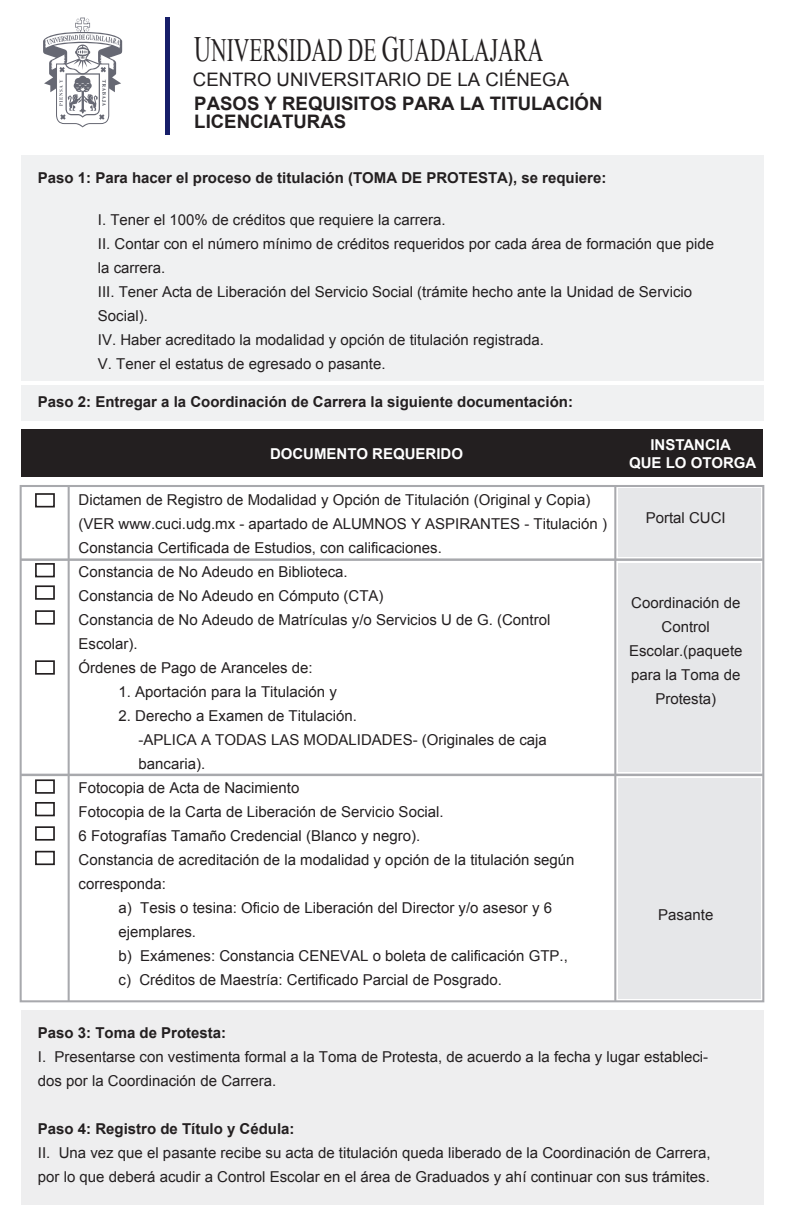
<style>
.page{position:relative;width:792px;height:1224px;background:#fff}
.page>*{position:absolute;margin:0;border:0;box-sizing:border-box;transform-origin:0 0}
.t1{font:32.6px "Times New Roman";color:#231f20;scale:.66 1}
.t2{font:700 18.6px/18.6px "Arial";color:#231f20}
.t3{font:18.6px "Arial";color:#231f20}
.t4{font:15px/24px "Arial";color:#231f20}
.t5{font:700 15px "Arial";color:#231f20}
.t6{font:700 15px/18px "Arial";color:#fff;text-align:center}
.s1{font-size:35.6px}
</style>
<div class="page">
<div style="left:618px;top:488px;width:142px;height:69px;background:#e6e7e9"></div>
<div style="left:618px;top:563px;width:142px;height:209px;background:#e6e7e9"></div>
<div style="left:618px;top:778px;width:142px;height:221px;background:#e6e7e9"></div>
<div style="left:21px;top:155px;width:742px;height:226px;background:#f0f1f2"></div>
<div style="left:21px;top:1010px;width:742px;height:195px;background:#eeeeef"></div>
<div style="left:21px;top:385px;width:742px;height:36px;background:#f0f1f2"></div>
<div style="left:21px;top:429px;width:594px;height:48px;background:#231f20"></div>
<div style="left:615px;top:429px;width:148px;height:48px;background:#231f20"></div>
<svg style="left:43px;top:18px;width:79px;height:109px"></svg>
<hr style="left:166px;top:18px;width:4px;height:117px;background:#171e69">
<hr style="left:68px;top:486px;width:2px;height:515px;background:#a8a9ad">
<hr style="left:614px;top:486px;width:2px;height:515px;background:#a8a9ad">
<hr style="left:21px;top:558px;width:742px;height:3px;background:#a8a9ad">
<hr style="left:21px;top:774px;width:742px;height:2px;background:#a8a9ad">
<svg style="left:35px;top:493px;width:20px;height:15px"></svg>
<svg style="left:35px;top:563px;width:20px;height:15px"></svg>
<svg style="left:35px;top:585px;width:20px;height:15px"></svg>
<svg style="left:35px;top:610px;width:20px;height:15px"></svg>
<svg style="left:35px;top:660px;width:20px;height:15px"></svg>
<svg style="left:35px;top:779px;width:20px;height:15px"></svg>
<svg style="left:35px;top:802px;width:20px;height:15px"></svg>
<svg style="left:35px;top:826px;width:20px;height:15px"></svg>
<svg style="left:35px;top:850px;width:20px;height:16px"></svg>
<h1 class="t1" style="left:194px;top:28px;width:530px"><span class="s1">U</span>NIVERSIDAD DE <span class="s1">G</span>UADALAJARA</h1>
<p class="t3" style="left:193px;top:67px;width:378px">CENTRO UNIVERSITARIO DE LA CIÉNEGA</p>
<p class="t2" style="left:194px;top:95px;width:410px">PASOS Y REQUISITOS PARA LA TITULACIÓN<br>LICENCIATURAS</p>
<p class="t5" style="left:38px;top:168px;width:570px">Paso 1: Para hacer el proceso de titulación (TOMA DE PROTESTA), se requiere:</p>
<p class="t4" style="left:98px;top:208px;width:618px">I. Tener el 100% de créditos que requiere la carrera.<br>II. Contar con el número mínimo de créditos requeridos por cada área de formación que pide la carrera.<br>III. Tener Acta de Liberación del Servicio Social (trámite hecho ante la Unidad de Servicio Social).<br>IV. Haber acreditado la modalidad y opción de titulación registrada.<br>V. Tener el estatus de egresado o pasante.</p>
<p class="t5" style="left:38px;top:391px;width:537px">Paso 2: Entregar a la Coordinación de Carrera la siguiente documentación:</p>
<p class="t6" style="left:270px;top:446px;width:195px">DOCUMENTO REQUERIDO</p>
<p class="t6" style="left:629px;top:437px;width:129px">INSTANCIA<br>QUE LO OTORGA</p>
<p class="t4" style="left:79px;top:488px;width:530px">Dictamen de Registro de Modalidad y Opción de Titulación (Original y Copia) (VER www.cuci.udg.mx - apartado de ALUMNOS Y ASPIRANTES - Titulación )<br>Constancia Certificada de Estudios, con calificaciones.<br>Constancia de No Adeudo en Biblioteca.<br>Constancia de No Adeudo en Cómputo (CTA)<br>Constancia de No Adeudo de Matrículas y/o Servicios U de G. (Control Escolar).<br>Órdenes de Pago de Aranceles de:</p>
<p class="t4" style="left:119px;top:680px;width:220px">1. Aportación para la Titulación y</p>
<p class="t4" style="left:119px;top:704px;width:240px">2. Derecho a Examen de Titulación.</p>
<p class="t4" style="left:139px;top:728px;width:410px">-APLICA A TODAS LAS MODALIDADES- (Originales de caja</p>
<p class="t4" style="left:139px;top:752px;width:68px">bancaria).</p>
<p class="t4" style="left:79px;top:776px;width:222px">Fotocopia de Acta de Nacimiento</p>
<p class="t4" style="left:79px;top:800px;width:367px">Fotocopia de la Carta de Liberación de Servicio Social.</p>
<p class="t4" style="left:79px;top:824px;width:343px">6 Fotografías Tamaño Credencial (Blanco y negro).</p>
<p class="t4" style="left:79px;top:848px;width:498px">Constancia de acreditación de la modalidad y opción de la titulación según</p>
<p class="t4" style="left:79px;top:872px;width:89px">corresponda:</p>
<p class="t4" style="left:119px;top:896px;width:435px">a) Tesis o tesina: Oficio de Liberación del Director y/o asesor y 6</p>
<p class="t4" style="left:119px;top:920px;width:79px">ejemplares.</p>
<p class="t4" style="left:119px;top:944px;width:451px">b) Exámenes: Constancia CENEVAL o boleta de calificación GTP.,</p>
<p class="t4" style="left:119px;top:968px;width:385px">c) Créditos de Maestría: Certificado Parcial de Posgrado.</p>
<p class="t5" style="left:38px;top:1023px;width:190px">Paso 3: Toma de Protesta:</p>
<p class="t4" style="left:38px;top:1045px;width:672px">I. Presentarse con vestimenta formal a la Toma de Protesta, de acuerdo a la fecha y lugar estableci&shy;dos por la Coordinación de Carrera.</p>
<p class="t5" style="left:38px;top:1119px;width:258px">Paso 4: Registro de Título y Cédula:</p>
<p class="t4" style="left:38px;top:1141px;width:674px">II. Una vez que el pasante recibe su acta de titulación queda liberado de la Coordinación de Carrera, por lo que deberá acudir a Control Escolar en el área de Graduados y ahí continuar con sus trámites.</p>
<p class="t4" style="left:646px;top:506px;width:82px">Portal CUCI</p>
<p class="t4" style="left:629px;top:591px;width:115px;text-align:center">Coordinación de<br>Control<br>Escolar.(paquete para la Toma de<br>Protesta)</p>
<p class="t4" style="left:658px;top:903px;width:57px">Pasante</p>
</div>
